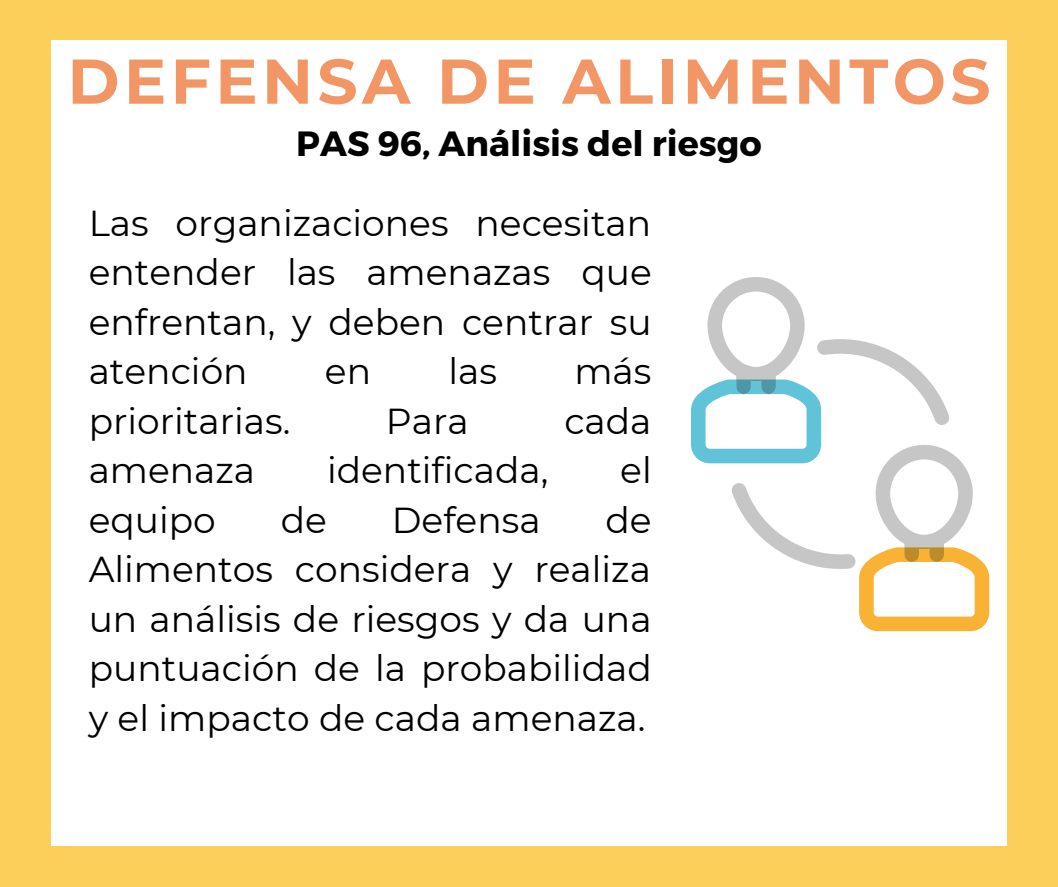
<style>
.page{position:relative;width:1058px;height:887px;background:#fff}
.page>*{position:absolute;margin:0;border:0;box-sizing:border-box;transform-origin:0 0}
.t1{font:700 63px "Montserrat";letter-spacing:.07em;color:#f19664}
.t2{font:36px/49.5px "Montserrat";color:#000;text-align:justify}
.t3{font:700 34.95px "Montserrat";color:#000}
</style>
<div class="page">
<div style="left:0;top:0;width:1057px;height:886px;background:#fbcf59"></div>
<div style="left:51px;top:40px;width:955px;height:806px;background:#fff"></div>
<svg style="left:691px;top:277px;width:298px;height:354px"></svg>
<h1 class="t1" style="left:67px;top:43px;width:924px">DEFENSA DE ALIMENTOS</h1>
<p class="t3" style="left:296px;top:120px;width:467px">PAS 96, Análisis del riesgo</p>
<p class="t2" style="left:89px;top:198px;width:564px">Las organizaciones necesitan entender las amenazas que enfrentan, y deben centrar su atención</p>
<p class="t2" style="left:325px;top:346px;width:48px">en</p>
<p class="t2" style="left:448px;top:346px;width:50px">las</p>
<p class="t2" style="left:574px;top:346px;width:79px">más</p>
<p class="t2" style="left:89px;top:396px;width:203px">prioritarias.</p>
<p class="t2" style="left:386px;top:396px;width:84px">Para</p>
<p class="t2" style="left:564px;top:396px;width:89px">cada</p>
<p class="t2" style="left:89px;top:445px;width:168px">amenaza</p>
<p class="t2" style="left:327px;top:445px;width:223px">identificada,</p>
<p class="t2" style="left:620px;top:445px;width:33px">el</p>
<p class="t2" style="left:89px;top:495px;width:129px">equipo</p>
<p class="t2" style="left:281px;top:495px;width:48px">de</p>
<p class="t2" style="left:392px;top:495px;width:150px">Defensa</p>
<p class="t2" style="left:89px;top:495px;width:564px;text-indent:517px">de Alimentos considera y realiza un análisis de riesgos y da una puntuación de la probabilidad y el impacto de cada amenaza.</p>
</div>
